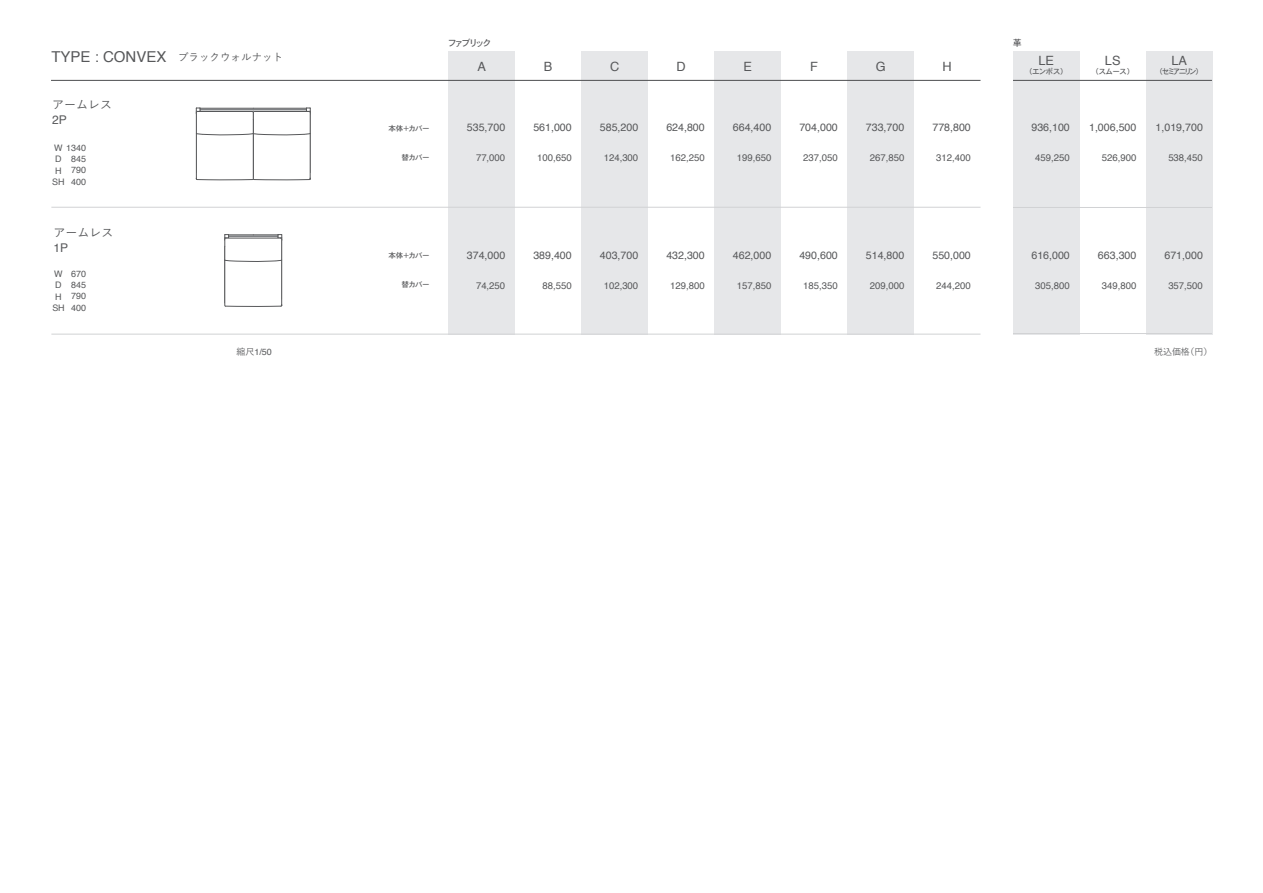
<style>
.page{position:relative;width:1263px;height:893px;background:#fff}
.page>*{position:absolute;margin:0;border:0;box-sizing:border-box;transform-origin:0 0}
.t1{font:15px "Helvetica";color:#57585a}
.t2{font:12.75px "Helvetica";color:#57585a}
.t3{font:500 12px "Yu Go";color:#57585a}
.t4{font:12px "Helvetica";color:#57585a}
.t5{font:10.65px "Helvetica";color:#57585a}
.t6{font:9.6px "Helvetica";color:#57585a}
.t7{font:9px/11.2px "Helvetica";color:#57585a;text-align:justify}
.t8{font:9px "Osaka";color:#57585a}
.t9{font:500 9px "Yu Go";color:#57585a}
.t10{font:7.5px "Osaka";color:#57585a}
.s1{font-family:"Yu Go";font-weight:500;font-size:10.5px}
.s2{font-family:"Yu Go";font-weight:500}
</style>
<div class="page">
<svg style="left:196px;top:107px;width:115px;height:73px"></svg>
<svg style="left:224px;top:234px;width:58px;height:73px"></svg>
<div style="left:448px;top:51px;width:67px;height:283px;background:#e6e7e9"></div>
<div style="left:581px;top:51px;width:67px;height:283px;background:#e6e7e9"></div>
<div style="left:714px;top:51px;width:67px;height:283px;background:#e6e7e9"></div>
<div style="left:847px;top:51px;width:67px;height:283px;background:#e6e7e9"></div>
<div style="left:1013px;top:51px;width:66px;height:283px;background:#e6e7e9"></div>
<div style="left:1146px;top:51px;width:66px;height:283px;background:#e6e7e9"></div>
<hr style="left:51px;top:80px;width:929px;height:1px;background:#57585a">
<hr style="left:1013px;top:80px;width:199px;height:1px;background:#57585a">
<hr style="left:51px;top:207px;width:929px;height:1px;background:#d1d2d4">
<hr style="left:51px;top:334px;width:929px;height:1px;background:#d1d2d4">
<hr style="left:1013px;top:207px;width:199px;height:1px;background:#d1d2d4">
<hr style="left:1013px;top:333px;width:199px;height:1px;background:#d1d2d4">
<h1 class="t1" style="left:51px;top:50px;width:233px">TYPE : CONVEX <span class="s1">ブラックウォルナット</span></h1>
<p class="t3" style="left:52px;top:93px;width:62px">アームレス</p>
<p class="t4" style="left:52px;top:115px;width:16px">2P</p>
<p class="t7" style="left:71px;top:143px;width:16px;text-indent:-17px">W 1340<br>845<br>790<br>400</p>
<p class="t7" style="left:52px;top:154px;width:14px;text-align:center">D<br>H<br>SH</p>
<p class="t3" style="left:54px;top:221px;width:62px">アームレス</p>
<p class="t4" style="left:54px;top:242px;width:16px">1P</p>
<p class="t7" style="left:71px;top:269px;width:16px">670<br>845<br>790<br>400</p>
<p class="t7" style="left:52px;top:269px;width:14px;text-align:center">W<br>D<br>H<br>SH</p>
<p class="t7" style="left:236px;top:347px;width:37px"><span class="s2">縮尺</span>1/50</p>
<p class="t8" style="left:448px;top:37px;width:44px">ファブリック</p>
<p class="t2" style="left:477px;top:61px;width:10px">A</p>
<p class="t2" style="left:544px;top:61px;width:10px">B</p>
<p class="t2" style="left:610px;top:61px;width:11px">C</p>
<p class="t2" style="left:676px;top:61px;width:11px">D</p>
<p class="t2" style="left:743px;top:61px;width:10px">E</p>
<p class="t2" style="left:810px;top:61px;width:9px">F</p>
<p class="t2" style="left:876px;top:61px;width:11px">G</p>
<p class="t2" style="left:942px;top:61px;width:11px">H</p>
<p class="t8" style="left:1013px;top:37px;width:10px">革</p>
<p class="t2" style="left:1038px;top:55px;width:17px">LE</p>
<p class="t10" style="left:1029px;top:66px;width:37px">（エンボス）</p>
<p class="t2" style="left:1105px;top:55px;width:17px">LS</p>
<p class="t10" style="left:1095px;top:66px;width:37px">（スムース）</p>
<p class="t2" style="left:1171px;top:55px;width:17px">LA</p>
<p class="t10" style="left:1159px;top:66px;width:42px">（セミアニリン）</p>
<p class="t10" style="left:388px;top:123px;width:43px">本体＋カバー</p>
<p class="t5" style="left:467px;top:123px;width:40px">535,700</p>
<p class="t5" style="left:533px;top:123px;width:40px">561,000</p>
<p class="t5" style="left:600px;top:123px;width:40px">585,200</p>
<p class="t5" style="left:666px;top:123px;width:40px">624,800</p>
<p class="t5" style="left:733px;top:123px;width:40px">664,400</p>
<p class="t5" style="left:799px;top:123px;width:40px">704,000</p>
<p class="t5" style="left:866px;top:123px;width:40px">733,700</p>
<p class="t5" style="left:932px;top:123px;width:40px">778,800</p>
<p class="t5" style="left:1031px;top:123px;width:40px">936,100</p>
<p class="t5" style="left:1089px;top:123px;width:49px">1,006,500</p>
<p class="t5" style="left:1155px;top:123px;width:49px">1,019,700</p>
<p class="t10" style="left:401px;top:152px;width:29px">替カバー</p>
<p class="t6" style="left:476px;top:154px;width:31px">77,000</p>
<p class="t6" style="left:537px;top:154px;width:36px">100,650</p>
<p class="t6" style="left:604px;top:154px;width:36px">124,300</p>
<p class="t6" style="left:670px;top:154px;width:36px">162,250</p>
<p class="t6" style="left:737px;top:154px;width:36px">199,650</p>
<p class="t6" style="left:803px;top:154px;width:36px">237,050</p>
<p class="t6" style="left:870px;top:154px;width:36px">267,850</p>
<p class="t6" style="left:936px;top:154px;width:36px">312,400</p>
<p class="t6" style="left:1035px;top:154px;width:36px">459,250</p>
<p class="t6" style="left:1102px;top:154px;width:36px">526,900</p>
<p class="t6" style="left:1168px;top:154px;width:36px">538,450</p>
<p class="t10" style="left:388px;top:251px;width:43px">本体＋カバー</p>
<p class="t5" style="left:467px;top:251px;width:40px">374,000</p>
<p class="t5" style="left:533px;top:251px;width:40px">389,400</p>
<p class="t5" style="left:600px;top:251px;width:40px">403,700</p>
<p class="t5" style="left:666px;top:251px;width:40px">432,300</p>
<p class="t5" style="left:733px;top:251px;width:40px">462,000</p>
<p class="t5" style="left:799px;top:251px;width:40px">490,600</p>
<p class="t5" style="left:866px;top:251px;width:40px">514,800</p>
<p class="t5" style="left:932px;top:251px;width:40px">550,000</p>
<p class="t5" style="left:1031px;top:251px;width:40px">616,000</p>
<p class="t5" style="left:1098px;top:251px;width:40px">663,300</p>
<p class="t5" style="left:1164px;top:251px;width:40px">671,000</p>
<p class="t10" style="left:401px;top:280px;width:29px">替カバー</p>
<p class="t6" style="left:476px;top:281px;width:31px">74,250</p>
<p class="t6" style="left:542px;top:281px;width:31px">88,550</p>
<p class="t6" style="left:604px;top:281px;width:36px">102,300</p>
<p class="t6" style="left:670px;top:281px;width:36px">129,800</p>
<p class="t6" style="left:737px;top:281px;width:36px">157,850</p>
<p class="t6" style="left:803px;top:281px;width:36px">185,350</p>
<p class="t6" style="left:870px;top:281px;width:36px">209,000</p>
<p class="t6" style="left:936px;top:281px;width:36px">244,200</p>
<p class="t6" style="left:1035px;top:281px;width:36px">305,800</p>
<p class="t6" style="left:1102px;top:281px;width:36px">349,800</p>
<p class="t6" style="left:1168px;top:281px;width:36px">357,500</p>
<p class="t9" style="left:1154px;top:343px;width:60px">税込価格（円）</p>
</div>
